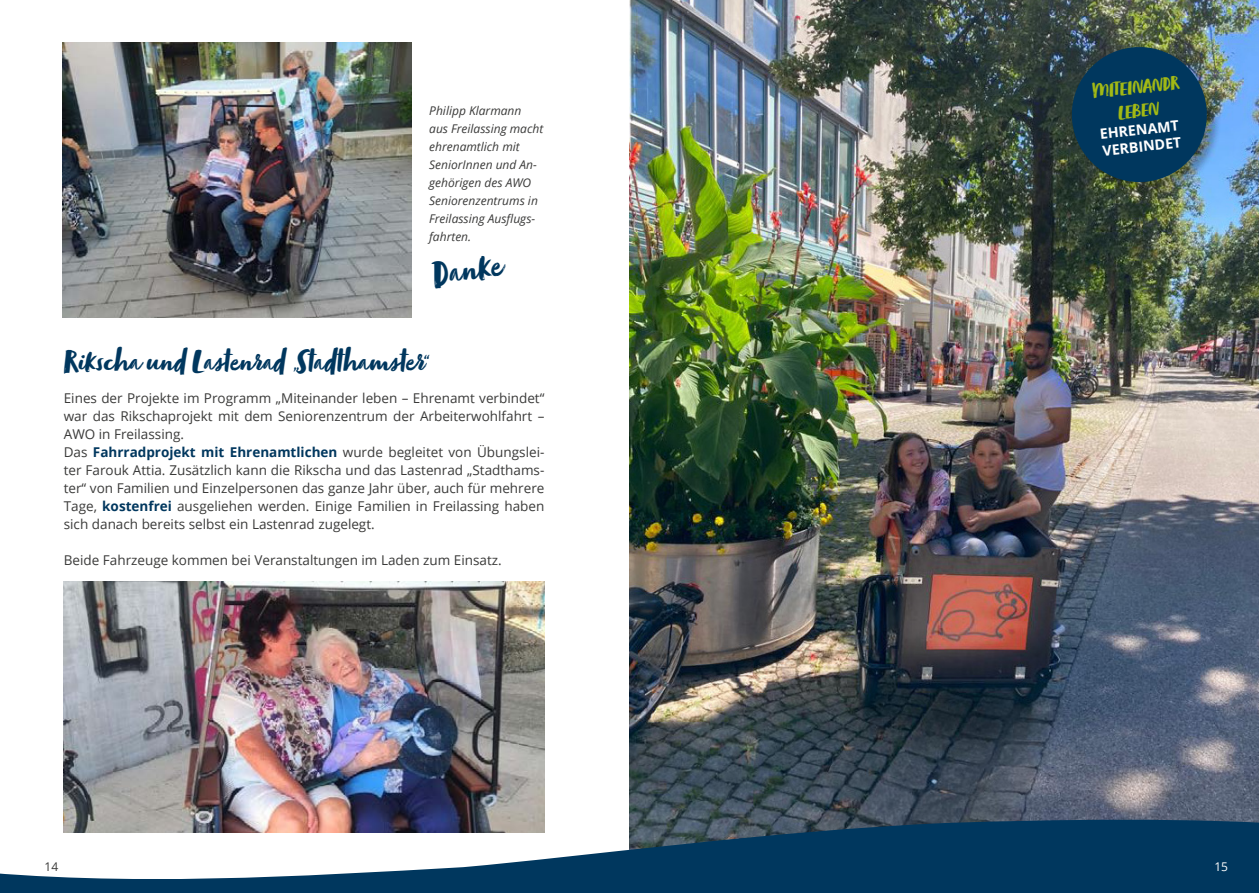
<style>
.page{position:relative;width:1259px;height:893px;background:#fff}
.page>*{position:absolute;margin:0;border:0;box-sizing:border-box;transform-origin:0 0}
.t1{font:39.3px "Zooja Pro";color:#00375e}
.t2{font:33px "Zooja Pro";color:#00375e}
.t3{font:19.65px/23.5px "Zooja Pro";color:#a2b915;text-align:center}
.t4{font:700 14.25px/17.1px "Open Sans";color:#fff}
.t5{font:13.5px/18px "Open Sans";color:#3a3a39}
.t6{font:italic 12px/18px "Open Sans";color:#3a3a39}
.t7{font:12px "Open Sans";color:#3a3a39}
.t8{font:12px "Open Sans";color:#fff}
.s1{font-weight:700;color:#00375e}
</style>
<div class="page">
<img style="left:629px;top:0;width:630px;height:817px">
<svg style="left:0;top:817px;width:1259px;height:76px;fill:#00375e"></svg>
<div style="left:1073px;top:49px;width:148px;height:148px;background:#000;opacity:.27"></div>
<img style="left:1068px;top:44px;width:142px;height:142px">
<img style="left:63px;top:43px;width:348px;height:274px">
<img style="left:64px;top:581px;width:480px;height:251px">
<p class="t6" style="left:429px;top:101px;width:115px">Philipp Klarmann aus Freilassing macht ehrenamtlich mit<br>SeniorInnen und An&shy;gehörigen des AWO<br>Seniorenzentrums in<br>Freilassing Ausflugs&shy;fahrten.</p>
<h1 class="t1" style="left:428px;top:252px;width:72px;rotate:-8deg">Danke</h1>
<h2 class="t2" style="left:64px;top:341px;width:367px">Rikscha und Lastenrad „Stadthamster“</h2>
<p class="t5" style="left:64px;top:388px;width:482px">Eines der Projekte im Programm „Miteinander leben – Ehrenamt verbindet“ war das Rikschaprojekt mit dem Seniorenzentrum der Arbeiterwohlfahrt – AWO in Freilassing.<br>Das <span class="s1">Fahrradprojekt mit Ehrenamtlichen</span> wurde begleitet von Übungslei&shy;ter Farouk Attia. Zusätzlich kann die Rikscha und das Lastenrad „Stadthams&shy;ter“ von Familien und Einzelpersonen das ganze Jahr über, auch für mehrere Tage, <span class="s1">kostenfrei</span> ausgeliehen werden. Einige Familien in Freilassing haben sich danach bereits selbst ein Lastenrad zugelegt.</p>
<p class="t5" style="left:64px;top:550px;width:439px">Beide Fahrzeuge kommen bei Veranstaltungen im Laden zum Einsatz.</p>
<h3 class="t3" style="left:1091px;top:82px;width:88px;rotate:-6deg">MITEINANDR<br>LEBEN</h3>
<p class="t4" style="left:1099px;top:125px;width:81px;rotate:-6deg">EHRENAMT<br>VERBINDET</p>
<p class="t7" style="left:45px;top:858px;width:15px">14</p>
<p class="t8" style="left:1214px;top:858px;width:15px">15</p>
</div>
